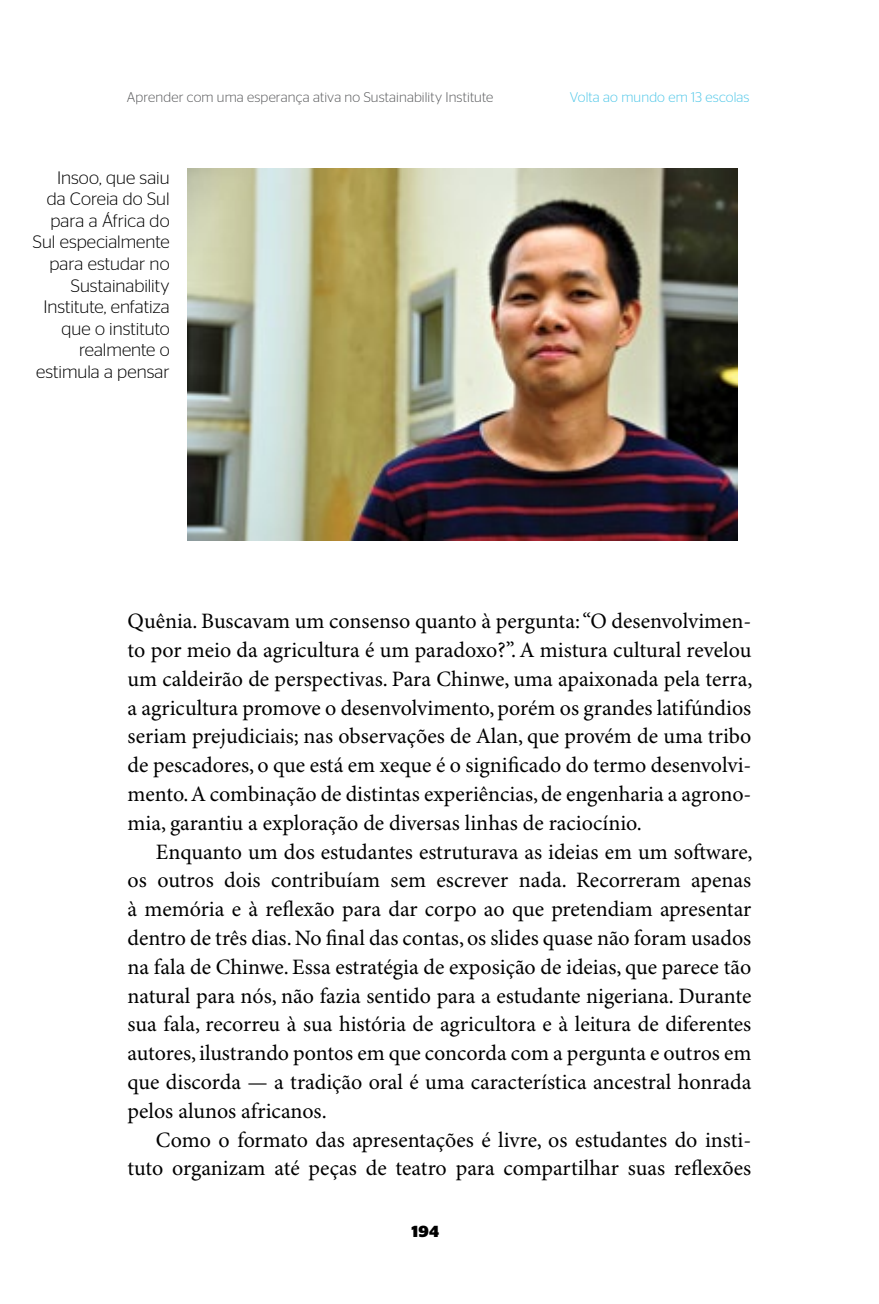
<style>
.page{position:relative;width:879px;height:1304px;background:#fff}
.page>*{position:absolute;margin:0;border:0;box-sizing:border-box;transform-origin:0 0}
.t1{font:22px/28.8px "Minion Pro";color:#000;text-align:justify}
.t2{font:300 18px/21.6px "Stag Sans";color:#000;text-align:right}
.t3{font:700 16px "Stag Sans";color:#000}
.t4{font:300 14px "Stag Sans";letter-spacing:.01em;color:#58595b}
.t5{font:300 14px "Stag Sans";letter-spacing:.01em;color:#50c7e8}
</style>
<div class="page">
<img style="left:187px;top:168px;width:550px;height:372px">
<p class="t4" style="left:127px;top:89px;width:368px">Aprender com uma esperança ativa no Sustainability Institute</p>
<p class="t2" style="left:33px;top:166px;width:138px">Insoo, que saiu<br>da Coreia do Sul para a África do<br>Sul especialmente para estudar no<br>Sustainability<br>Institute, enfatiza que o instituto realmente o estimula a pensar</p>
<p class="t5" style="left:570px;top:89px;width:181px">Volta ao mundo em 13 escolas</p>
<p class="t1" style="left:128px;top:608px;width:626px">Quênia. Buscavam um consenso quanto à pergunta: “O desenvolvimen&shy;to por meio da agricultura é um paradoxo?”. A mistura cultural revelou um caldeirão de perspectivas. Para Chinwe, uma apaixonada pela terra, a agricultura promove o desenvolvimento, porém os grandes latifúndios seriam prejudiciais; nas observações de Alan, que provém de uma tribo de pescadores, o que está em xeque é o significado do termo desenvolvi&shy;mento. A combinação de distintas experiências, de engenharia a agrono&shy;mia, garantiu a exploração de diversas linhas de raciocínio.</p>
<p class="t1" style="left:128px;top:838px;width:626px;text-indent:28px">Enquanto um dos estudantes estruturava as ideias em um software, os outros dois contribuíam sem escrever nada. Recorreram apenas à memória e à reflexão para dar corpo ao que pretendiam apresentar dentro de três dias. No final das contas, os slides quase não foram usados na fala de Chinwe. Essa estratégia de exposição de ideias, que parece tão natural para nós, não fazia sentido para a estudante nigeriana. Durante sua fala, recorreu à sua história de agricultora e à leitura de diferentes autores, ilustrando pontos em que concorda com a pergunta e outros em que discorda — a tradição oral é uma característica ancestral honrada pelos alunos africanos.</p>
<p class="t1" style="left:128px;top:1126px;width:625px;text-align:right">Como o formato das apresentações é livre, os estudantes do insti&shy;tuto organizam até peças de teatro para compartilhar suas reflexões</p>
<p class="t3" style="left:411px;top:1222px;width:29px">194</p>
</div>
